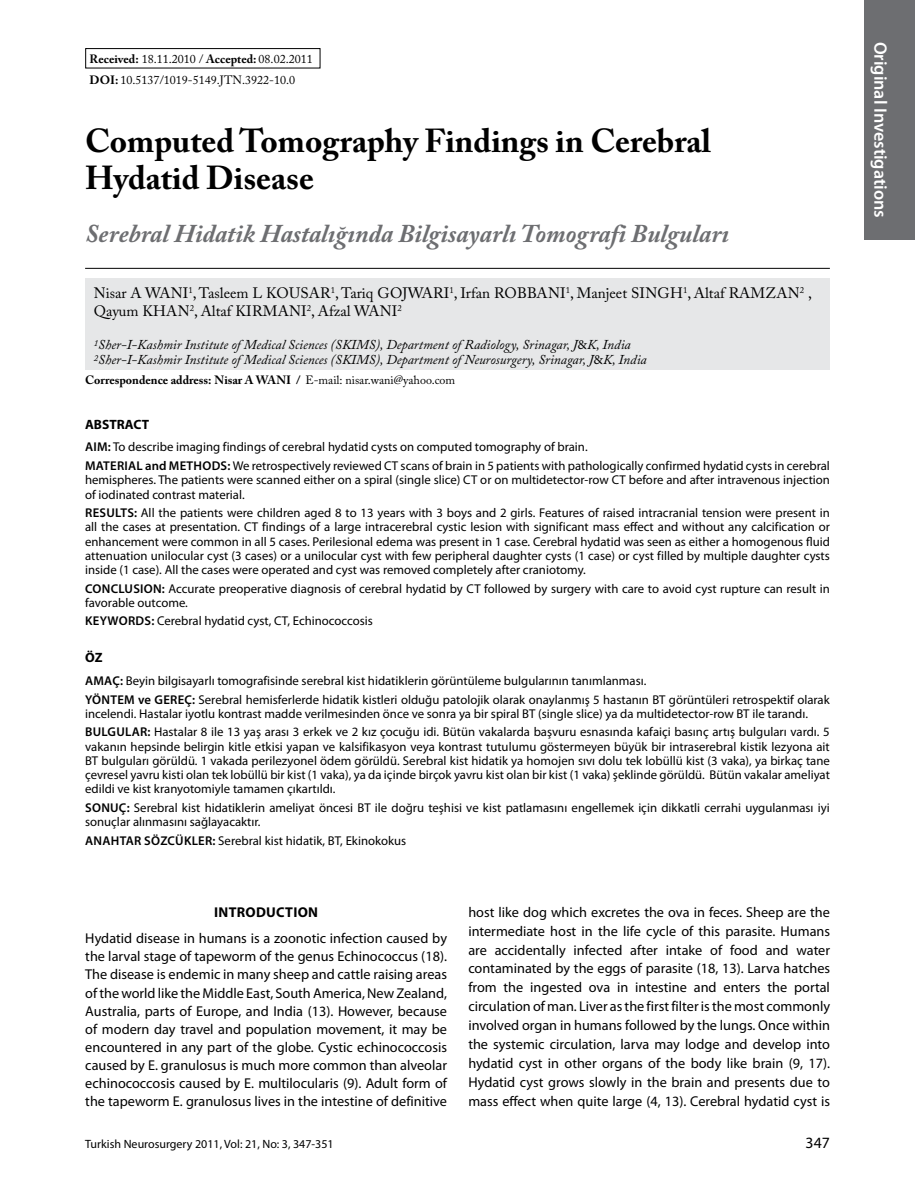
<style>
.page{position:relative;width:915px;height:1191px;background:#fff}
.page>*{position:absolute;margin:0;border:0;box-sizing:border-box;transform-origin:0 0}
.t1{font:700 33px/37.5px "Adobe Caslon Pro";color:#000}
.t2{font:italic 700 25.5px "Adobe Caslon Pro";color:#6d6e71}
.t3{font:600 18px "Myriad Pro";color:#fff}
.t4{font:15.75px "Myriad Pro";color:#000}
.t5{font:15px "Adobe Caslon Pro";color:#000}
.t6{font:14.25px/18.9px "Myriad Pro";color:#000;text-align:justify}
.t7{font:700 14.25px "Myriad Pro";letter-spacing:.02em;color:#000}
.t8{font:italic 13.5px/15px "Adobe Caslon Pro";color:#000}
.t9{font:700 13.5px "Myriad Pro";color:#000}
.t10{font:12.75px/14.2px "Myriad Pro";color:#000}
.t11{font:12px "Adobe Caslon Pro";color:#000}
.t12{font:700 12px "Adobe Caslon Pro";color:#000}
.t13{font:12px "Myriad Pro";color:#000}
.s1{font-weight:700}
.s2{font-family:"Minion Pro";font-style:normal}
.s3{font-weight:400}
.s4{font-weight:600}
</style>
<div class="page">
<div style="left:863px;top:0;width:51px;height:240px;background:#6d6e71"></div>
<div style="left:85px;top:48px;width:235px;height:20px;border:1px solid #000"></div>
<div style="left:85px;top:278px;width:744px;height:92px;background:#e6e7e8"></div>
<hr style="left:85px;top:268px;width:744px;height:1px;background:#000">
<p class="t11" style="left:89px;top:52px;width:225px"><span class="s1">Received:</span> 18.11.2010 / <span class="s1">Accepted:</span> 08.02.2011</p>
<p class="t11" style="left:89px;top:73px;width:207px"><span class="s1">DOI:</span> 10.5137/1019-5149.JTN.3922-10.0</p>
<h1 class="t1" style="left:85px;top:122px;width:627px">Computed Tomography Findings in Cerebral<br>Hydatid Disease</h1>
<h2 class="t2" style="left:85px;top:218px;width:645px">Serebral Hidatik Hastalığında Bilgisayarlı Tomografi Bulguları</h2>
<p class="t5" style="left:94px;top:284px;width:320px">Nisar A WanI<sup>1</sup>, Tasleem L Kousar<sup>1</sup>, Tariq Gojwa</p>
<p class="t5" style="left:433px;top:284px;width:96px">rI<sup>1</sup>, Irfan Robban</p>
<p class="t5" style="left:560px;top:284px;width:99px">I<sup>1</sup>, Manjeet SIngh</p>
<p class="t5" style="left:682px;top:284px;width:59px"><sup>1</sup>, Altaf Ram</p>
<p class="t5" style="left:765px;top:284px;width:48px">zan<sup>2</sup> ,</p>
<p class="t5" style="left:94px;top:302px;width:62px">Qayum Khan</p>
<p class="t5" style="left:190px;top:302px;width:87px"><sup>2</sup>, Altaf KIrman</p>
<p class="t5" style="left:301px;top:302px;width:102px">I<sup>2</sup>, Afzal Wan I<sup>2</sup></p>
<p class="t8" style="left:94px;top:337px;width:554px"><sup>1</sup>Sher-I-Kashmir Institute of Medical Sciences (SKIMS), Department of Radiology, Srinagar, J<span class="s2">&amp;</span>K, India<br><sup>2</sup>Sher-I-Kashmir Institute of Medical Sciences (SKIMS), Department of Neurosurgery, Srinagar, J<span class="s2">&amp;</span>K, India</p>
<p class="t12" style="left:85px;top:373px;width:371px">Correspondence address: Nisar A Wan I / <span class="s3">E-mail: nisar.wani@yahoo.com</span></p>
<p class="t9" style="left:85px;top:415px;width:65px">ABSTRACT</p>
<p class="t10" style="left:85px;top:438px;width:746px;line-height:18.5px"><span class="s4">AIM:</span> To describe imaging findings of cerebral hydatid cysts on computed tomography of brain.<br><span class="s4">MATERIAL AND METHO DS:</span> We retrospectively reviewed CT scans of brain in 5 patients with pathologically confirmed hydatid cysts in cerebral</p>
<p class="t10" style="left:85px;top:472px;width:746px">hemispheres. The patients were scanned either on a spiral (single slice) CT or on multidetector-row CT before and after intravenous injection of iodinated contrast material.</p>
<p class="t10" style="left:85px;top:505px;width:746px;text-align:justify"><span class="s4">RESULTS:</span> All the patients were children aged 8 to 13 years with 3 boys and 2 girls. Features of raised intracranial tension were present in all the cases at presentation. CT findings of a large intracerebral cystic lesion with significant mass effect and without any calcification or enhancement were common in all 5 cases. Perilesional edema was present in 1 case. Cerebral hydatid was seen as either a homogenous fluid attenuation unilocular cyst (3 cases) or a unilocular cyst with few peripheral daughter cysts (1 case) or cyst filled by multiple daughter cysts inside (1 case). All the cases were operated and cyst was removed completely after craniotomy.</p>
<p class="t10" style="left:85px;top:581px;width:746px"><span class="s4">CO NC LUSIO N:</span> Accurate preoperative diagnosis of cerebral hydatid by CT followed by surgery with care to avoid cyst rupture can result in favorable outcome.</p>
<p class="t10" style="left:85px;top:614px;width:289px"><span class="s4">KEYWO RDS:</span> Cerebral hydatid cyst, CT, Echinococcosis</p>
<p class="t9" style="left:85px;top:649px;width:19px">ÖZ</p>
<p class="t10" style="left:85px;top:671px;width:562px;line-height:18.5px"><span class="s4">AMAÇ:</span> Beyin bilgisayarlı tomografisinde serebral kist hidatiklerin görüntüleme bulgularının tanımlanması.<br><span class="s4">YÖNTEM</span></p>
<p class="t10" style="left:85px;top:692px;width:746px;text-indent:53px"><span class="s4">VE GEREÇ:</span> Serebral hemisferlerde hidatik kistleri olduğu patolojik olarak onaylanmış 5 hastanın BT görüntüleri retrospektif olarak incelendi. Hastalar iyotlu kontrast madde verilmesinden önce ve sonra ya bir spiral BT (single slice) ya da multidetector-row BT ile tarandı.</p>
<p class="t10" style="left:85px;top:724px;width:746px;text-align:justify"><span class="s4">BULGULAR:</span> Hastalar 8 ile 13 yaş arası 3 erkek ve 2 kız çocuğu idi. Bütün vakalarda başvuru esnasında kafaiçi basınç artış bulguları vardı. 5 vakanın hepsinde belirgin kitle etkisi yapan ve kalsifikasyon veya kontrast tutulumu göstermeyen büyük bir intraserebral kistik lezyona ait BT bulguları görüldü. 1 vakada perilezyonel ödem görüldü. Serebral kist hidatik ya homojen sıvı dolu tek lobüllü kist (3 vaka), ya birkaç tane çevresel yavru kisti olan tek lobüllü bir kist (1 vaka), ya da içinde birçok yavru kist olan bir kist (1 vaka) şeklinde görüldü. Bütün vakalar ameliyat edildi ve kist kranyotomiyle tamamen çıkartıldı.</p>
<p class="t10" style="left:85px;top:800px;width:746px"><span class="s4">SONUÇ:</span> Serebral kist hidatiklerin ameliyat öncesi BT ile doğru teşhisi ve kist patlamasını engellemek için dikkatli cerrahi uygulanması iyi sonuçlar alınmasını sağlayacaktır.</p>
<p class="t10" style="left:85px;top:833px;width:322px"><span class="s4">ANAHTAR SÖZCÜKLER:</span> Serebral kist hidatik, BT, Ekinokokus</p>
<p class="t7" style="left:214px;top:902px;width:105px">INTRODUCTION</p>
<p class="t6" style="left:85px;top:929px;width:363px;line-height:18px">Hydatid disease in humans is a zoonotic infection caused by the larval stage of tapeworm of the genus Echinococcus (18).<br>The disease is endemic in many sheep and cattle raising areas of the world like the Middle East, South America, New Zealand, Australia, parts of Europe, and India (13). However, because of modern day travel and population movement, it may be encountered in any part of the globe. Cystic echinococcosis caused by E. granulosus is much more common than alveolar echinococcosis caused by E. multilocularis (9). Adult form of the tapeworm E. granulosus lives in the intestine of definitive</p>
<p class="t6" style="left:468px;top:902px;width:363px">host like dog which excretes the ova in feces. Sheep are the intermediate host in the life cycle of this parasite. Humans are accidentally infected after intake of food and water contaminated by the eggs of parasite (18, 13). Larva hatches from the ingested ova in intestine and enters the portal circulation of man. Liver as the first filter is the most commonly involved organ in humans followed by the lungs. Once within the systemic circulation, larva may lodge and develop into hydatid cyst in other organs of the body like brain (9, 17).<br>Hydatid cyst grows slowly in the brain and presents due to mass effect when quite large (4, 13). Cerebral hydatid cyst is</p>
<p class="t13" style="left:85px;top:1137px;width:250px">Turkish Neurosurgery 2011, Vol: 21, No: 3, 347-351</p>
<p class="t4" style="left:805px;top:1133px;width:26px">347</p>
<h3 class="t3" style="left:891px;top:41px;width:178px;rotate:90deg">ORIGINAL INVESTIGATIONS</h3>
</div>
